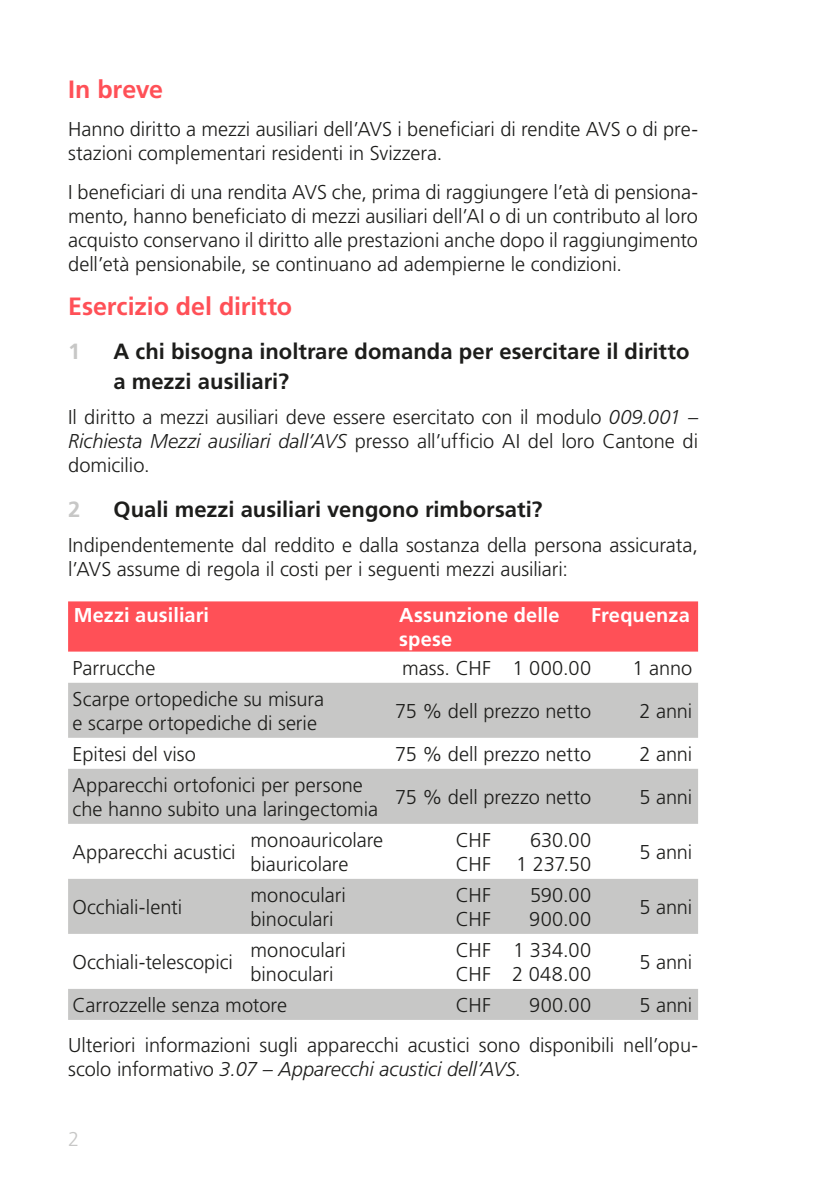
<style>
.page{position:relative;width:840px;height:1191px;background:#fff}
.page>*{position:absolute;margin:0;border:0;box-sizing:border-box;transform-origin:0 0}
.Texttitel{font:700 25px "Frutiger LT Std";letter-spacing:-.005em;color:#ff5057}
.t1{font:700 22px/30px "Frutiger LT Std";color:#1d1d1b}
.t2{font:700 22px "Frutiger LT Std";color:#c7c7c6}
.Grundtext{font:300 20px/24px "Frutiger LT Std";color:#1d1d1b}
.Text_vor_Aufzählung{font:300 20px/24px "Frutiger LT Std";color:#1d1d1b}
.Tabellen_Text_Weiss{font:700 20px/24px "Frutiger LT Std";letter-spacing:.005em;color:#fff}
.Grundtext-2{font:300 20px/24px "Frutiger LT Std";letter-spacing:.02em;color:#1d1d1b}
.t3{font:300 20px "Frutiger LT Std";color:#c7c7c6}
.s1{font-style:italic}
</style>
<div class="page">
<div style="left:68px;top:601px;width:629px;height:51px;background:#ff5057"></div>
<svg style="left:68px;top:683px;width:629px;height:337px;fill:#c7c7c6"></svg>
<p class="Texttitel" style="left:68px;top:75px;width:96px">In breve</p>
<p class="Grundtext" style="left:68px;top:118px;width:631px">Hanno diritto a mezzi ausiliari dell’AVS i beneficiari di rendite AVS o di pre&shy;stazioni complementari residenti in Svizzera.</p>
<p class="Grundtext" style="left:68px;top:180px;width:631px;text-align:justify">I beneficiari di una rendita AVS che, prima di raggiungere l’età di pensiona&shy;mento, hanno beneficiato di mezzi ausiliari dell’AI o di un contributo al loro acquisto conservano il diritto alle prestazioni anche dopo il raggiungimento dell’età pensionabile, se continuano ad adempierne le condizioni.</p>
<p class="Texttitel" style="left:68px;top:291px;width:225px">Esercizio del diritto</p>
<p class="t2" style="left:68px;top:338px;width:14px">1</p>
<p class="t1" style="left:113px;top:336px;width:577px">A chi bisogna inoltrare domanda per esercitare il diritto a mezzi ausiliari?</p>
<p class="Grundtext" style="left:68px;top:406px;width:631px;text-align:justify">Il diritto a mezzi ausiliari deve essere esercitato con il modulo <span class="s1">009.001 – Richiesta Mezzi ausiliari dall’AVS</span> presso all’ufficio AI del loro Cantone di domicilio.</p>
<p class="t2" style="left:68px;top:496px;width:14px">2</p>
<p class="t1" style="left:113px;top:494px;width:430px">Quali mezzi ausiliari vengono rimborsati?</p>
<p class="Text_vor_Aufzählung" style="left:68px;top:533px;width:631px">Indipendentemente dal reddito e dalla sostanza della persona assicurata, l’AVS assume di regola il costi per i seguenti mezzi ausiliari:</p>
<p class="Tabellen_Text_Weiss" style="left:74px;top:603px;width:137px">Mezzi ausiliari</p>
<p class="Tabellen_Text_Weiss" style="left:399px;top:603px;width:162px">Assunzione delle spese</p>
<p class="Tabellen_Text_Weiss" style="left:591px;top:603px;width:100px">Frequenza</p>
<p class="Grundtext" style="left:73px;top:656px;width:84px">Parrucche</p>
<p class="Grundtext" style="left:402px;top:656px;width:90px">mass. CHF</p>
<p class="Grundtext" style="left:512px;top:656px;width:80px">1 000.00</p>
<p class="Grundtext" style="left:632px;top:656px;width:61px">1 anno</p>
<p class="Grundtext" style="left:73px;top:687px;width:253px">Scarpe ortopediche su misura e scarpe ortopediche di serie</p>
<p class="Grundtext" style="left:395px;top:699px;width:197px">75 % dell prezzo netto</p>
<p class="Grundtext" style="left:639px;top:699px;width:54px">2 anni</p>
<p class="Grundtext" style="left:73px;top:742px;width:125px">Epitesi del viso</p>
<p class="Grundtext" style="left:395px;top:742px;width:197px">75 % dell prezzo netto</p>
<p class="Grundtext" style="left:639px;top:742px;width:54px">2 anni</p>
<p class="Grundtext" style="left:73px;top:773px;width:307px">Apparecchi ortofonici per persone che hanno subito una laringectomia</p>
<p class="Grundtext" style="left:395px;top:785px;width:197px">75 % dell prezzo netto</p>
<p class="Grundtext" style="left:639px;top:785px;width:54px">5 anni</p>
<p class="Grundtext" style="left:73px;top:840px;width:164px">Apparecchi acustici</p>
<p class="Grundtext" style="left:73px;top:895px;width:111px">Occhiali-lenti</p>
<p class="Grundtext" style="left:250px;top:828px;width:134px">monoauricolare biauricolare</p>
<p class="Grundtext" style="left:455px;top:828px;width:37px">CHF<br>CHF</p>
<p class="Grundtext" style="left:516px;top:828px;width:77px;text-align:right">630.00<br>1 237.50</p>
<p class="Grundtext" style="left:639px;top:840px;width:54px">5 anni</p>
<p class="Grundtext" style="left:250px;top:883px;width:97px">monoculari binoculari</p>
<p class="Grundtext" style="left:455px;top:883px;width:37px">CHF<br>CHF</p>
<p class="Grundtext-2" style="left:529px;top:883px;width:63px">590.00<br>900.00</p>
<p class="Grundtext" style="left:639px;top:895px;width:54px">5 anni</p>
<p class="Grundtext" style="left:250px;top:938px;width:97px">monoculari binoculari</p>
<p class="Grundtext" style="left:455px;top:938px;width:37px">CHF<br>CHF</p>
<p class="Grundtext-2" style="left:511px;top:938px;width:81px">1 334.00<br>2 048.00</p>
<p class="Grundtext" style="left:639px;top:950px;width:54px">5 anni</p>
<p class="Grundtext" style="left:73px;top:993px;width:216px">Carrozzelle senza motore</p>
<p class="Grundtext" style="left:455px;top:993px;width:37px">CHF</p>
<p class="Grundtext" style="left:529px;top:993px;width:63px">900.00</p>
<p class="Grundtext" style="left:639px;top:993px;width:54px">5 anni</p>
<p class="Grundtext" style="left:68px;top:1033px;width:631px">Ulteriori informazioni sugli apparecchi acustici sono disponibili nell’opu&shy;scolo informativo <span class="s1">3.07 – Apparecchi acustici dell’AVS</span>.</p>
<p class="Grundtext" style="left:73px;top:950px;width:162px">Occhiali-telescopici</p>
<p class="t3" style="left:68px;top:1127px;width:13px">2</p>
</div>
